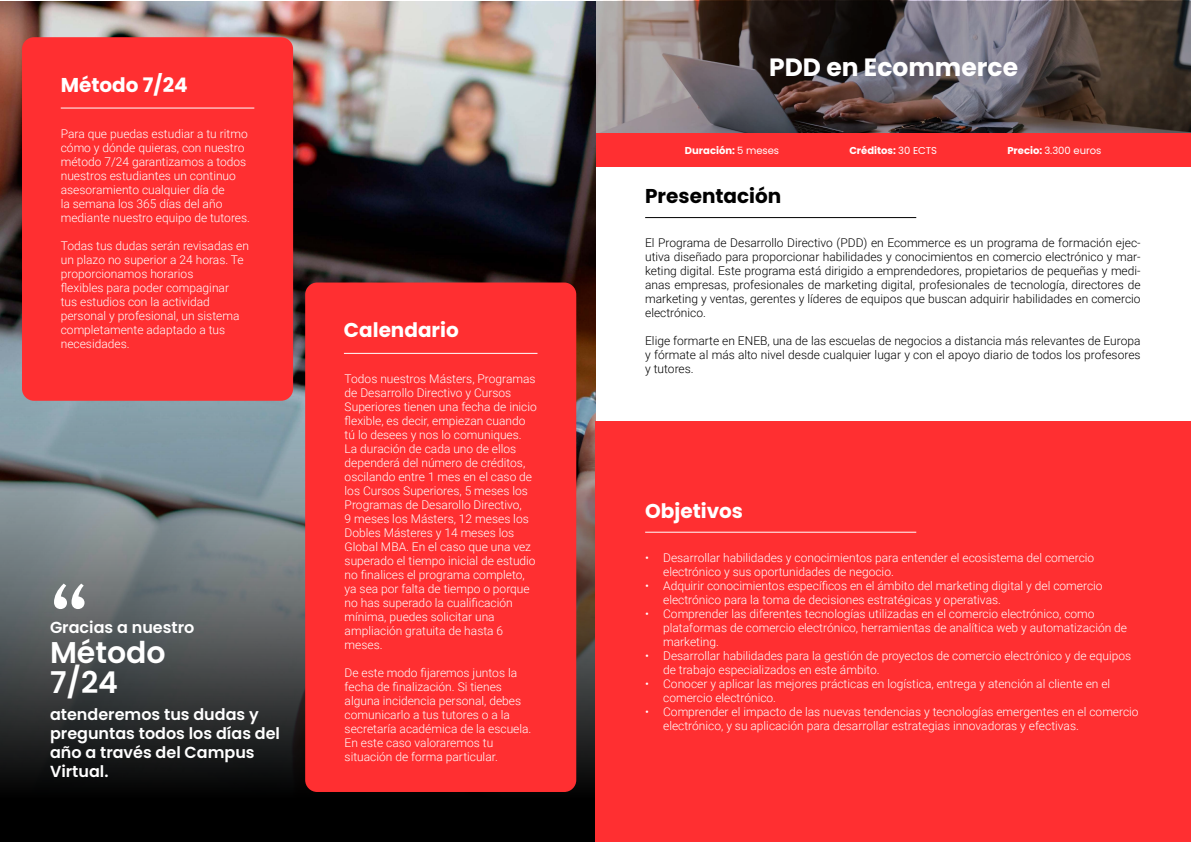
<style>
.page{position:relative;width:1191px;height:842px;background:#fff}
.page>*{position:absolute;margin:0;border:0;box-sizing:border-box;transform-origin:0 0}
.t1{font:100px "JUST Sans";color:#fff}
.t2{font:600 30px/30px "Poppins";color:#fff}
.t3{font:700 25px "Poppins";color:#fff}
.t4{font:700 20px "Poppins";color:#fff}
.t5{font:700 20px "Poppins";color:#000}
.t6{font:600 16px/19.2px "Poppins";color:#fff}
.t7{font:300 12px/14px "Roboto";color:#fff}
.t8{font:300 12px/14px "Roboto";color:#000;text-align:justify}
.t9{font:700 10px "Poppins";color:#fff}
.t10{font:10px "Poppins";color:#fff}
.s1{font-weight:400}
.s2{font-weight:700}
</style>
<div class="page">
<svg style="left:596px;top:1px;width:595px;height:132px;background:#5b5252"></svg>
<div style="left:596px;top:133px;width:595px;height:34px;background:#ff2f31"></div>
<img style="left:0;top:1px;width:595px;height:253px">
<svg style="left:0;top:254px;width:595px;height:588px;background:#464b4d"></svg>
<div style="left:22px;top:37px;width:271px;height:364px;background:#ff2f31;border-radius:12px"></div>
<div style="left:305px;top:282px;width:271px;height:510px;background:#ff2f31;border-radius:12px"></div>
<hr style="left:61px;top:108px;width:193px;height:1px;background:#fff">
<hr style="left:344px;top:353px;width:193px;height:1px;background:#fff">
<hr style="left:645px;top:217px;width:271px;height:1px;background:#000">
<div style="left:595px;top:421px;width:596px;height:421px;background:#ff2f31"></div>
<hr style="left:645px;top:532px;width:271px;height:1px;background:#fff">
<h3 class="t4" style="left:61px;top:73px;width:128px">Método 7/24</h3>
<p class="t7" style="left:61px;top:126px;width:191px">Para que puedas estudiar a tu ritmo cómo y dónde quieras, con nuestro método 7/24 garantizamos a todos nuestros estudiantes un continuo asesoramiento cualquier día de<br>la semana los 365 días del año mediante nuestro equipo de tutores.</p>
<p class="t7" style="left:61px;top:238px;width:190px">Todas tus dudas serán revisadas en un plazo no superior a 24 horas. Te proporcionamos horarios<br>flexibles para poder compaginar<br>tus estudios con la actividad personal y profesional, un sistema completamente adaptado a tus necesidades.</p>
<h1 class="t1" style="left:50px;top:558px;width:40px">“</h1>
<h3 class="t6" style="left:50px;top:618px;width:146px">Gracias a nuestro</h3>
<h2 class="t2" style="left:50px;top:637px;width:117px">Método<br>7/24</h2>
<h3 class="t6" style="left:50px;top:704px;width:231px">atenderemos tus dudas y preguntas todos los días del año a través del Campus<br>Virtual.</h3>
<h3 class="t4" style="left:344px;top:319px;width:116px">Calendario</h3>
<p class="t7" style="left:345px;top:371px;width:194px">Todos nuestros Másters, Programas de Desarrollo Directivo y Cursos<br>Superiores tienen una fecha de inicio flexible, es decir, empiezan cuando tú lo desees y nos lo comuniques.<br>La duración de cada uno de ellos dependerá del número de créditos, oscilando entre 1 mes en el caso de los Cursos Superiores, 5 meses los<br>Programas de Desarollo Directivo,<br>9 meses los Másters, 12 meses los<br>Dobles Másteres y 14 meses los<br>Global MBA. En el caso que una vez superado el tiempo inicial de estudio no finalices el programa completo, ya sea por falta de tiempo o porque no has superado la cualificación mínima, puedes solicitar una ampliación gratuita de hasta 6 meses.</p>
<p class="t7" style="left:345px;top:665px;width:188px">De este modo fijaremos juntos la fecha de finalización. Si tienes alguna incidencia personal, debes comunicarlo a tus tutores o a la secretaría académica de la escuela.<br>En este caso valoraremos tu situación de forma particular.</p>
<h3 class="t3" style="left:769px;top:53px;width:250px">PDD en Ecommerce</h3>
<p class="t9" style="left:685px;top:144px;width:96px">Duración: <span class="s1">5 meses</span></p>
<p class="t9" style="left:849px;top:144px;width:89px">Créditos: <span class="s1">30 ECTS</span></p>
<p class="t10" style="left:1007px;top:144px;width:96px"><span class="s2">Precio:</span> 3.300 euros</p>
<h3 class="t5" style="left:645px;top:185px;width:138px">Presentación</h3>
<p class="t8" style="left:645px;top:236px;width:497px">El Programa de Desarrollo Directivo (PDD) en Ecommerce es un programa de formación ejec&shy;utiva diseñado para proporcionar habilidades y conocimientos en comercio electrónico y mar&shy;keting digital. Este programa está dirigido a emprendedores, propietarios de pequeñas y medi&shy;anas empresas, profesionales de marketing digital, profesionales de tecnología, directores de marketing y ventas, gerentes y líderes de equipos que buscan adquirir habilidades en comercio electrónico.</p>
<p class="t8" style="left:645px;top:334px;width:497px">Elige formarte en ENEB, una de las escuelas de negocios a distancia más relevantes de Europa y fórmate al más alto nivel desde cualquier lugar y con el apoyo diario de todos los profesores y tutores.</p>
<h3 class="t4" style="left:645px;top:499px;width:99px">Objetivos</h3>
<p class="t7" style="left:663px;top:550px;width:432px;text-indent:-18px">• Desarrollar habilidades y conocimientos para entender el ecosistema del comercio electrónico y sus oportunidades de negocio.</p>
<p class="t7" style="left:663px;top:578px;width:441px;text-indent:-18px">• Adquirir conocimientos específicos en el ámbito del marketing digital y del comercio electrónico para la toma de decisiones estratégicas y operativas.</p>
<p class="t7" style="left:663px;top:606px;width:465px;text-indent:-18px">• Comprender las diferentes tecnologías utilizadas en el comercio electrónico, como plataformas de comercio electrónico, herramientas de analítica web y automatización de marketing.</p>
<p class="t7" style="left:663px;top:648px;width:469px;text-indent:-18px">• Desarrollar habilidades para la gestión de proyectos de comercio electrónico y de equipos de trabajo especializados en este ámbito.</p>
<p class="t7" style="left:663px;top:676px;width:448px;text-indent:-18px">• Conocer y aplicar las mejores prácticas en logística, entrega y atención al cliente en el comercio electrónico.</p>
<p class="t7" style="left:663px;top:704px;width:477px;text-indent:-18px">• Comprender el impacto de las nuevas tendencias y tecnologías emergentes en el comercio electrónico, y su aplicación para desarrollar estrategias innovadoras y efectivas.</p>
</div>
